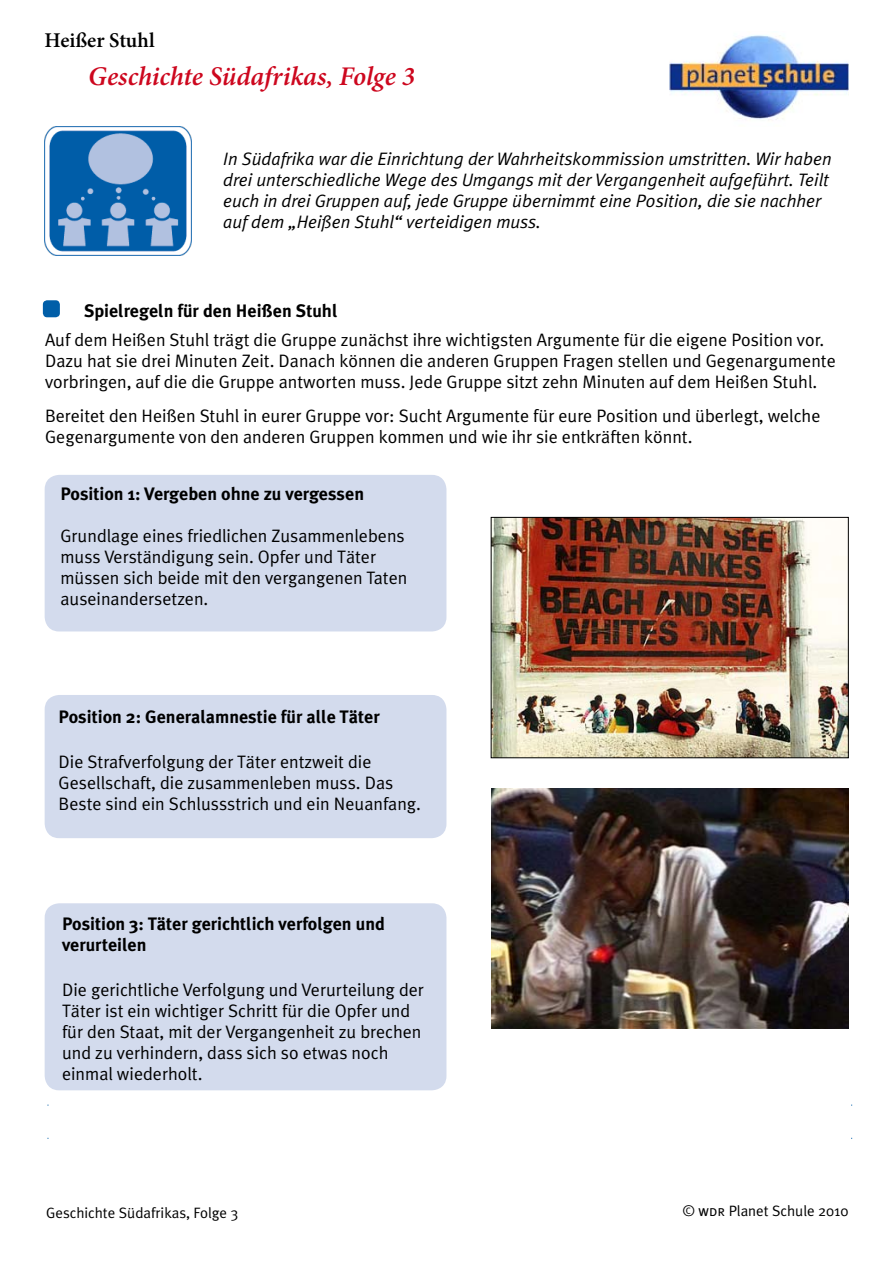
<style>
.page{position:relative;width:893px;height:1263px;background:#fff}
.page>*{position:absolute;margin:0;border:0;box-sizing:border-box;transform-origin:0 0}
.t1{font:italic 600 27px "Minion Pro";letter-spacing:-.005em;color:#cd071e}
.t2{font:600 21px "Minion Pro";letter-spacing:-.005em;color:#000}
.t3{font:18px/21px "Meta Plus Normal";color:#000}
.t4{font:italic 18px/21px "Meta Plus Normal";color:#000}
.t5{font:700 18px/21.6px "Meta Plus";color:#000}
.t6{font:15px "Meta Plus Normal";color:#000}
.s1{font-family:"Meta Plus Normal Caps"}
</style>
<div class="page">
<img style="left:670px;top:35px;width:178px;height:85px">
<img style="left:45px;top:126px;width:147px;height:130px">
<div style="left:43px;top:300px;width:17px;height:17px;background:#005ea8;border-radius:4px"></div>
<div style="left:45px;top:903px;width:401px;height:187px;background:#d3dbed;border-radius:15px"></div>
<div style="left:45px;top:475px;width:401px;height:156px;background:#d3dbed;border-radius:15px"></div>
<div style="left:45px;top:695px;width:401px;height:143px;background:#d3dbed;border-radius:15px"></div>
<img style="left:493px;top:519px;width:353px;height:237px">
<div style="left:491px;top:517px;width:357px;height:241px;border:1px solid #000"></div>
<img style="left:491px;top:789px;width:357px;height:240px">
<p class="t2" style="left:45px;top:26px;width:112px">Heißer Stuhl</p>
<h1 class="t1" style="left:88px;top:58px;width:328px">Geschichte Südafrikas, Folge 3</h1>
<p class="t4" style="left:223px;top:148px;width:610px">In Südafrika war die Einrichtung der Wahrheitskommission umstritten. Wir haben drei unterschiedliche Wege des Umgangs mit der Vergangenheit aufgeführt. Teilt euch in drei Gruppen auf, jede Gruppe übernimmt eine Position, die sie nachher auf dem „Heißen Stuhl“ verteidigen muss.</p>
<p class="t5" style="left:84px;top:300px;width:255px">Spielregeln für den Heißen Stuhl</p>
<p class="t3" style="left:45px;top:329px;width:792px">Auf dem Heißen Stuhl trägt die Gruppe zunächst ihre wichtigsten Argumente für die eigene Position vor.<br>Dazu hat sie drei Minuten Zeit. Danach können die anderen Gruppen Fragen stellen und Gegenargumente vorbringen, auf die die Gruppe antworten muss. Jede Gruppe sitzt zehn Minuten auf dem Heißen Stuhl.</p>
<p class="t3" style="left:45px;top:405px;width:777px">Bereitet den Heißen Stuhl in eurer Gruppe vor: Sucht Argumente für eure Position und überlegt, welche<br>Gegenargumente von den anderen Gruppen kommen und wie ihr sie entkräften könnt.</p>
<p class="t5" style="left:60px;top:482px;width:305px">Position 1: Vergeben ohne zu vergessen</p>
<p class="t3" style="left:60px;top:525px;width:348px">Grundlage eines friedlichen Zusammenlebens muss Verständigung sein. Opfer und Täter müssen sich beide mit den vergangenen Taten auseinandersetzen.</p>
<p class="t5" style="left:59px;top:705px;width:323px">Position 2: Generalamnestie für alle Täter</p>
<p class="t3" style="left:59px;top:751px;width:364px">Die Strafverfolgung der Täter entzweit die<br>Gesellschaft, die zusammenleben muss. Das<br>Beste sind ein Schlussstrich und ein Neuanfang.</p>
<p class="t5" style="left:62px;top:912px;width:324px">Position 3: Täter gerichtlich verfolgen und verurteilen</p>
<p class="t3" style="left:62px;top:979px;width:363px">Die gerichtliche Verfolgung und Verurteilung der Täter ist ein wichtiger Schritt für die Opfer und für den Staat, mit der Vergangenheit zu brechen und zu verhindern, dass sich so etwas noch einmal wiederholt.</p>
<p class="t6" style="left:46px;top:1204px;width:194px">Geschichte Südafrikas, Folge 3</p>
<p class="t6" style="left:683px;top:1202px;width:167px">© <span class="s1">wdr</span> Planet Schule 2010</p>
</div>
